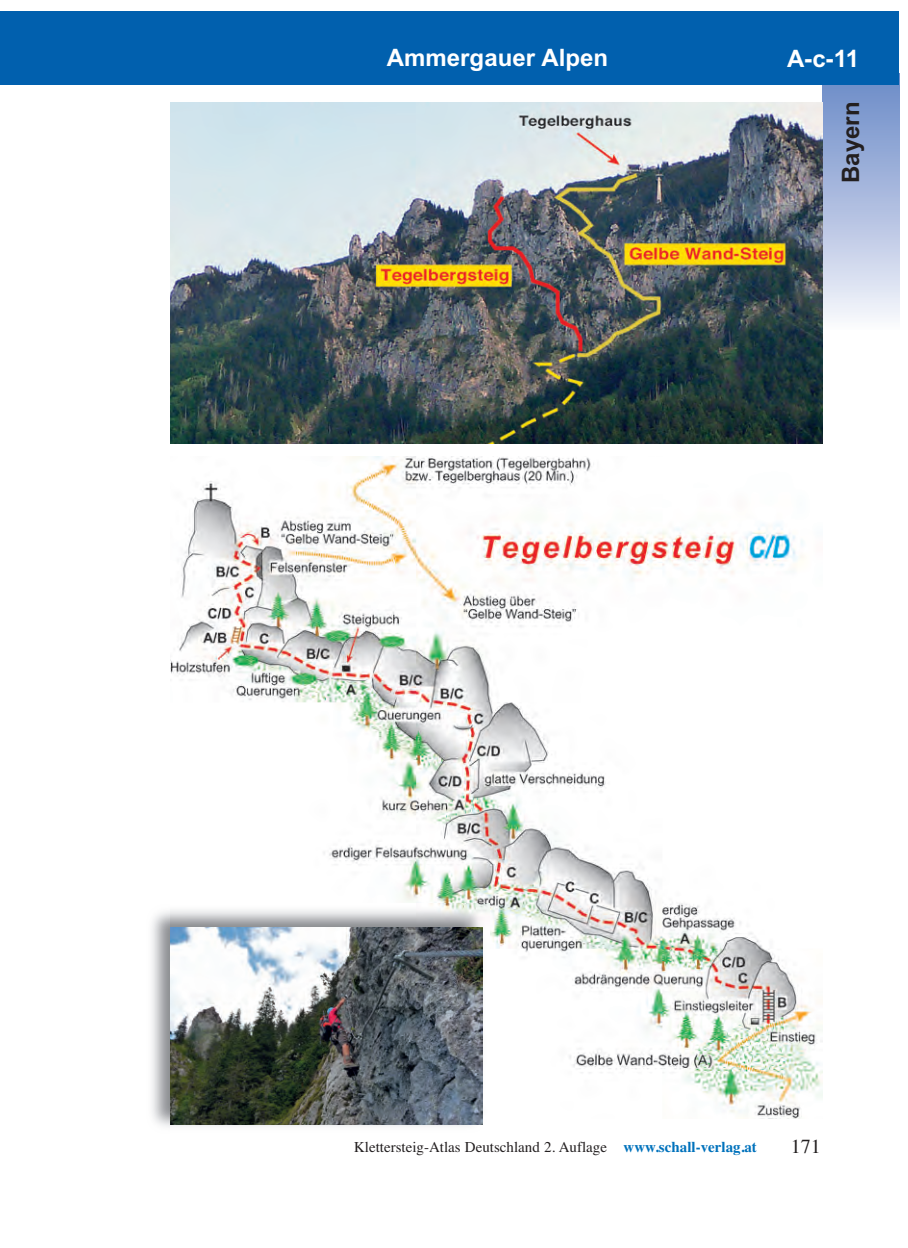
<style>
.page{position:relative;width:908px;height:1248px;background:#fff}
.page>*{position:absolute;margin:0;border:0;box-sizing:border-box;transform-origin:0 0}
.t1{font:700 24px "Arial";color:#fff}
.t2{font:700 24px "Arial";color:#231f20}
.t3{font:20px "Times";color:#231f20}
.t4{font:15px "Times";color:#231f20}
.s1{font-weight:700;color:#0072bc}
</style>
<div class="page">
<div style="left:822px;top:74px;width:76px;height:255px;background:linear-gradient(to bottom,#6887c6,#f7f6fb)"></div>
<div style="left:29px;top:11px;width:870px;height:74px;background:#0160ae"></div>
<div style="left:0;top:11px;width:29px;height:74px;background:#0160ae"></div>
<img style="left:170px;top:102px;width:652px;height:342px">
<img style="left:170px;top:457px;width:652px;height:661px">
<img style="left:152px;top:903px;width:337px;height:224px">
<img style="left:170px;top:927px;width:312px;height:197px">
<h1 class="t1" style="left:387px;top:44px;width:223px">Ammergauer Alpen</h1>
<h1 class="t1" style="left:786px;top:44px;width:74px">A-c-11</h1>
<h1 class="t2" style="left:836px;top:183px;width:83px;rotate:-90deg">Bayern</h1>
<p class="t4" style="left:354px;top:1138px;width:404px">Klettersteig-Atlas Deutschland 2. Auflage <span class="s1">www.schall-verlag.at</span></p>
<h2 class="t3" style="left:790px;top:1134px;width:31px">171</h2>
</div>
